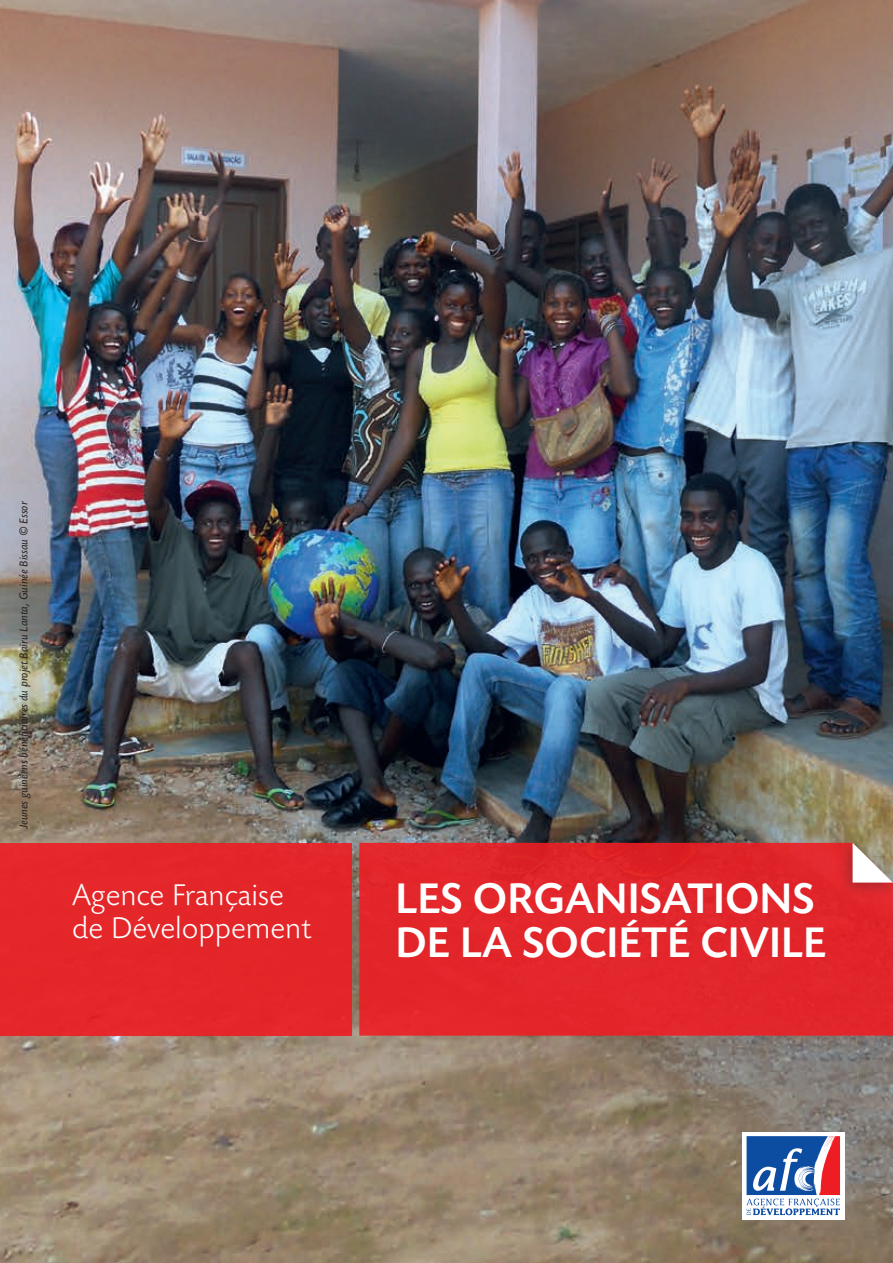
<style>
.page{position:relative;width:893px;height:1263px;background:#fff}
.page>*{position:absolute;margin:0;border:0;box-sizing:border-box;transform-origin:0 0}
._01_Titre_couverture{font:500 45px/43.5px "Today SBOP";color:#fff}
._01_Titre_AFD{font:300 31.5px/33px "Today SBOP";color:#fff}
._03_Légendes_photos{font:italic 12px "Today SBOP";color:#231f20}
</style>
<div class="page">
<img style="left:0;top:0;width:893px;height:1263px">
<div style="left:742px;top:1132px;width:102px;height:87px;background:#fff"></div>
<svg style="left:747px;top:1136px;width:93px;height:79px"></svg>
<div style="left:0;top:843px;width:352px;height:193px;background:#e42629"></div>
<div style="left:359px;top:843px;width:534px;height:193px;background:#e2262a"></div>
<div style="left:836px;top:832px;width:57px;height:67px;background:#231f20;opacity:.3"></div>
<svg style="left:853px;top:843px;width:40px;height:39px"></svg>
<p class="_03_Légendes_photos" style="left:17px;top:829px;width:330px;rotate:-90deg">Jeunes guinéens bénéficiaires du projet Bairu Lanta, Guinée Bissau © Essor</p>
<p class="_01_Titre_AFD" style="left:72px;top:880px;width:241px">Agence Française de Développement</p>
<p class="_01_Titre_couverture" style="left:395px;top:878px;width:432px">LES ORGANISATIONS<br>DE LA SOCIÉTÉ CIVILE</p>
</div>
